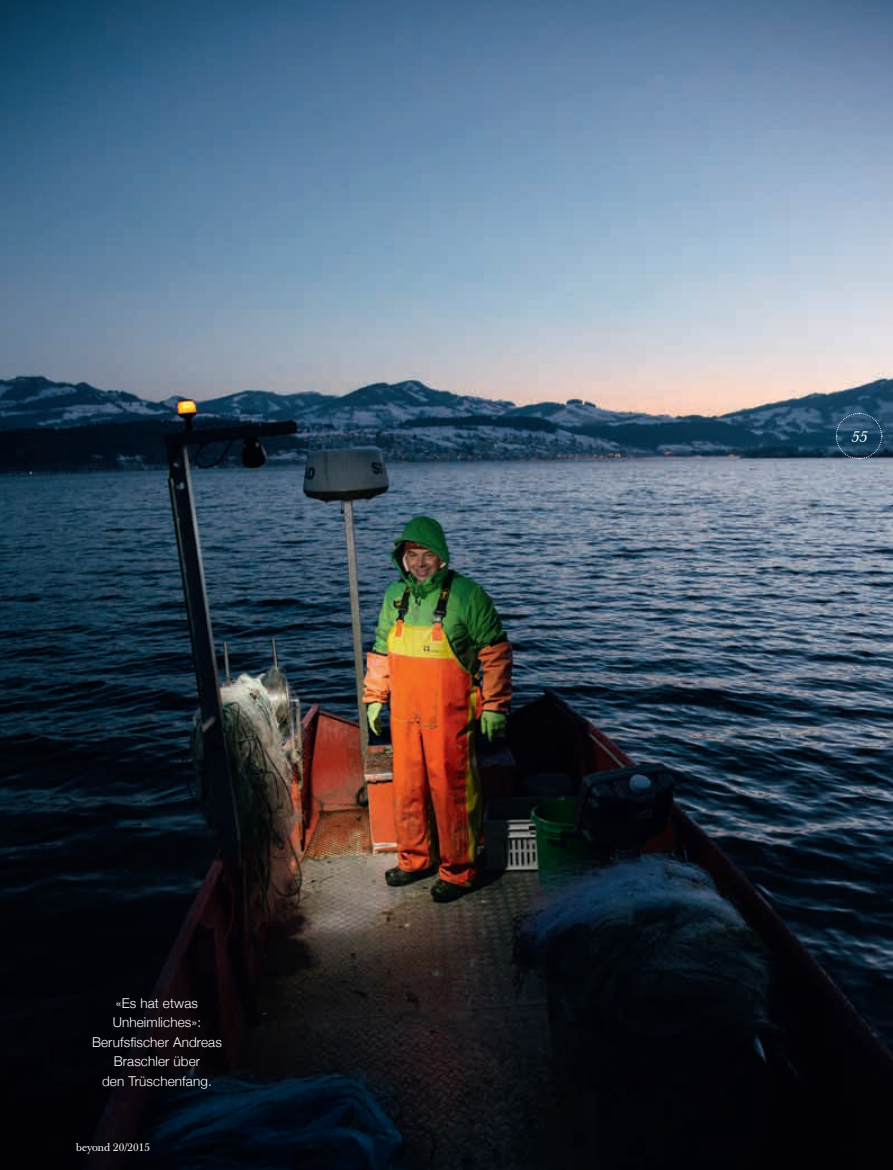
<style>
.page{position:relative;width:893px;height:1170px;background:#fff}
.page>*{position:absolute;margin:0;border:0;box-sizing:border-box;transform-origin:0 0}
.t1{font:italic 15.45px "Baskerville BE";color:#fff}
.t2{font:300 13.5px/19.5px "Helvetica Neue";letter-spacing:.01em;color:#fff;text-align:center}
.t3{font:11.25px "Baskerville Book Pro";color:#fff}
</style>
<div class="page">
<img style="left:0;top:0;width:893px;height:1169px">
<svg style="left:836px;top:413px;width:47px;height:46px;background:#284c68"></svg>
<p class="t2" style="left:92px;top:992px;width:131px">«Es hat etwas<br>Unheimliches»:<br>Berufsfischer Andreas<br>Braschler über<br>den Trüschenfang.</p>
<p class="t3" style="left:76px;top:1139px;width:75px">beyond 20/2015</p>
<p class="t1" style="left:850px;top:427px;width:18px">55</p>
</div>
